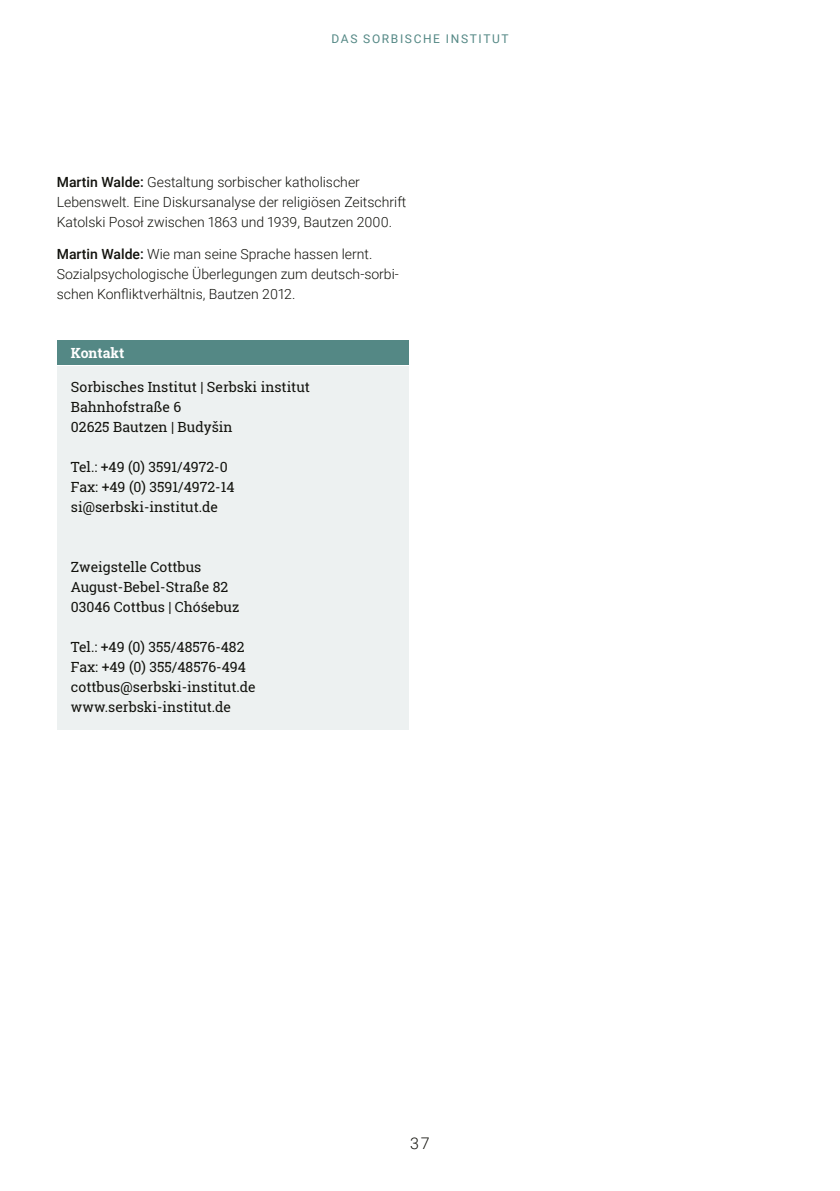
<style>
.page{position:relative;width:840px;height:1191px;background:#fff}
.page>*{position:absolute;margin:0;border:0;box-sizing:border-box;transform-origin:0 0}
.t1{font:300 16px "Roboto";color:#12120d}
.Anhang_Lauftext{font:300 14px/20px "Roboto";color:#12120d}
.Infokasten_Lauftext{font:14px/20px "Roboto Slab";color:#12120d}
.Infokasten_Lauftext-2{font:14px/20px "Roboto Slab Regular 2";color:#12120d}
.H2-Infokasten_Titel{font:700 14px "Roboto Slab";color:#fff}
.t2{font:12px "Roboto";letter-spacing:.135em;color:#548885}
.s1{font-family:"Roboto Medium 2";font-weight:400}
.s2{font-family:"Roboto Light 2";font-weight:400}
.s3{font-family:"Roboto Slab Regular 2"}
</style>
<div class="page">
<div style="left:57px;top:341px;width:351px;height:24px;background:#548885"></div>
<div style="left:57px;top:366px;width:351px;height:44px;background:#edf1f1"></div>
<div style="left:57px;top:386px;width:351px;height:64px;background:#edf1f1"></div>
<div style="left:57px;top:446px;width:351px;height:64px;background:#edf1f1"></div>
<div style="left:57px;top:506px;width:351px;height:44px;background:#edf1f1"></div>
<div style="left:57px;top:546px;width:351px;height:44px;background:#edf1f1"></div>
<div style="left:57px;top:566px;width:351px;height:64px;background:#edf1f1"></div>
<div style="left:57px;top:626px;width:351px;height:64px;background:#edf1f1"></div>
<div style="left:57px;top:686px;width:351px;height:44px;background:#edf1f1"></div>
<p class="t2" style="left:331px;top:30px;width:78px">DAS SORBISCHE</p>
<p class="t2" style="left:445px;top:30px;width:14px">INSTITUT</p>
<p class="Anhang_Lauftext" style="left:57px;top:172px;width:351px"><span class="s1">Martin Walde:</span> Gestaltung sorbischer katholischer<br>Lebenswelt. Eine Diskursanalyse der religiösen Zeitschrift<br><span class="s2">Katolski Posoł zwischen 1863 und 1939, Bautzen 2000.</span></p>
<p class="Anhang_Lauftext" style="left:57px;top:243px;width:343px"><span class="s1">Martin Walde:</span> Wie man seine Sprache hassen lernt.<br>Sozialpsychologische Überlegungen zum deutsch-sorbi&shy;<span class="s2">schen Konfliktverhältnis, Bautzen 2012.</span></p>
<h2 class="H2-Infokasten_Titel" style="left:71px;top:343px;width:55px">Kontakt</h2>
<p class="Infokasten_Lauftext" style="left:71px;top:377px;width:240px">Sorbisches Institut | Serbski institut</p>
<p class="Infokasten_Lauftext" style="left:71px;top:397px;width:163px">Bahnhofstraße 6<br>02625 Bautzen | Budyšin</p>
<p class="Infokasten_Lauftext-2" style="left:71px;top:457px;width:165px">Tel.: +49 (0) 3591/4972-0<br>Fax: +49 (0) 3591/4972-14</p>
<p class="Infokasten_Lauftext" style="left:71px;top:497px;width:149px">si@serbski-institut.de</p>
<p class="Infokasten_Lauftext" style="left:71px;top:557px;width:132px">Zweigstelle Cottbus</p>
<p class="Infokasten_Lauftext" style="left:71px;top:577px;width:170px">August-Bebel-Straße 82<br><span class="s3">03046 Cottbus | Chóśebuz</span></p>
<p class="Infokasten_Lauftext-2" style="left:71px;top:637px;width:176px">Tel.: +49 (0) 355/48576-482<br>Fax: +49 (0) 355/48576-494</p>
<p class="Infokasten_Lauftext" style="left:71px;top:677px;width:186px">cottbus@serbski-institut.de</p>
<p class="Infokasten_Lauftext" style="left:71px;top:697px;width:162px">www.serbski-institut.de</p>
<p class="t1" style="left:410px;top:1132px;width:21px">37</p>
</div>
